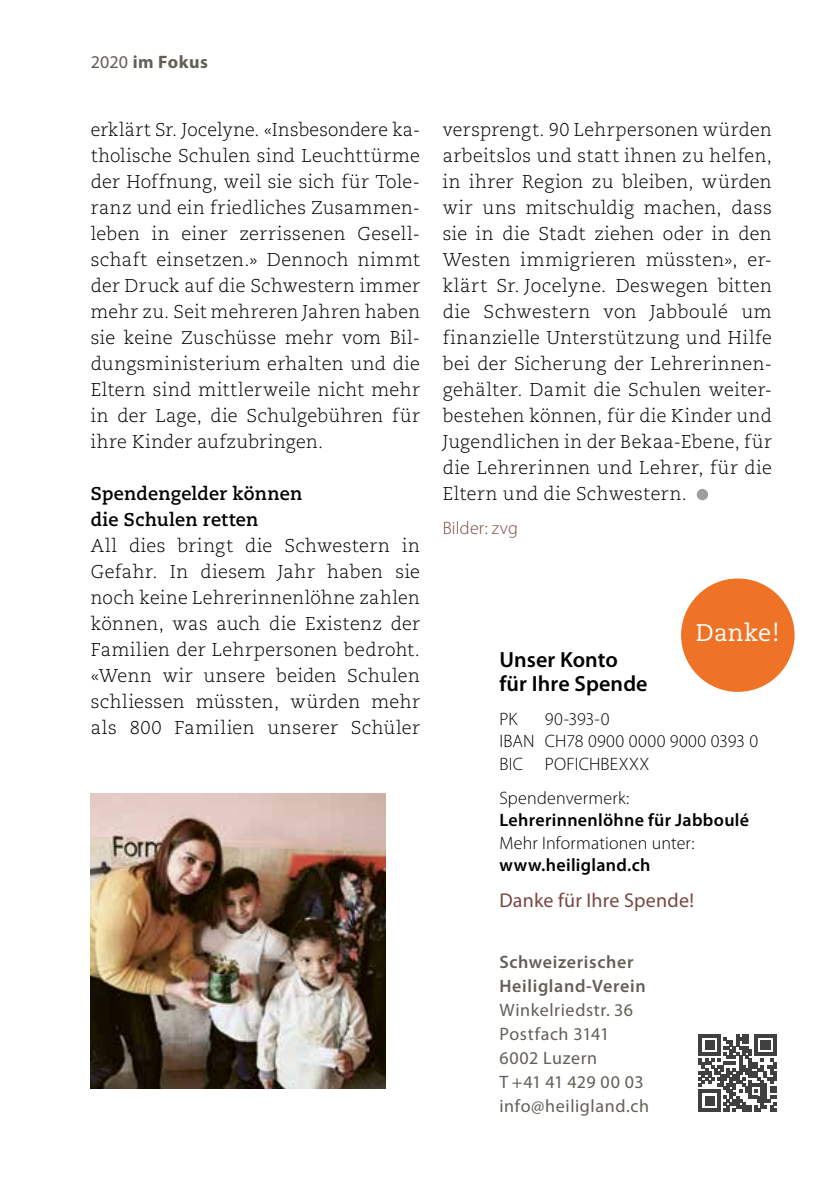
<style>
.page{position:relative;width:840px;height:1191px;background:#fff}
.page>*{position:absolute;margin:0;border:0;box-sizing:border-box;transform-origin:0 0}
.t1{font:24px "Caecilia";letter-spacing:.01em;color:#fff}
.t2{font:600 22px/24px "Myriad Pro";letter-spacing:.005em;color:#000}
.t3{font:20px "Myriad Pro";letter-spacing:.01em;color:#794640}
.t4{font:300 18.4px/26px "Caecilia";letter-spacing:.025em;color:#000;text-align:justify}
.t5{font:700 18.4px/26px "Caecilia";letter-spacing:.015em;color:#000}
.t6{font:300 18px/22.4px "Myriad Pro";letter-spacing:.01em;color:#000}
.t7{font:18px/24px "Myriad Pro";letter-spacing:.03em;color:#625f57}
.t8{font:600 18px "Myriad Pro";letter-spacing:.015em;color:#000}
.t9{font:600 18px/24px "Myriad Pro";letter-spacing:.035em;color:#625f57}
.t10{font:700 18px "Myriad Pro";letter-spacing:.03em;color:#625f57}
.t11{font:300 18px "Myriad Pro";letter-spacing:.01em;color:#794640}
.s1{font-weight:400}
</style>
<div class="page">
<div style="left:696px;top:489px;width:11px;height:11px;background:#9e9e9b;border-radius:50%"></div>
<img style="left:91px;top:794px;width:295px;height:295px">
<div style="left:680px;top:578px;width:114px;height:114px;background:#ee7326;border-radius:50%"></div>
<svg style="left:698px;top:1034px;width:77px;height:77px"></svg>
<p class="t10" style="left:91px;top:52px;width:119px"><span class="s1">2020</span> im Fokus</p>
<p class="t4" style="left:91px;top:117px;width:330px">erklärt Sr. Jocelyne. «Insbesondere ka&shy;tholische Schulen sind Leuchttürme der Hoffnung, weil sie sich für Tole&shy;ranz und ein friedliches Zusammen&shy;leben in einer zerrissenen Gesell&shy;schaft einsetzen.» Dennoch nimmt der Druck auf die Schwestern immer mehr zu. Seit mehreren Jahren haben sie keine Zuschüsse mehr vom Bil&shy;dungsministerium erhalten und die Eltern sind mittlerweile nicht mehr in der Lage, die Schulgebühren für ihre Kinder aufzubringen.</p>
<p class="t5" style="left:91px;top:481px;width:213px">Spendengelder können die Schulen retten</p>
<p class="t4" style="left:91px;top:533px;width:330px">All dies bringt die Schwestern in Gefahr. In diesem Jahr haben sie noch keine Lehrerinnenlöhne zahlen können, was auch die Existenz der Familien der Lehrpersonen bedroht. «Wenn wir unsere beiden Schulen schliessen müssten, würden mehr als 800 Familien unserer Schüler</p>
<p class="t4" style="left:442px;top:117px;width:330px">versprengt. 90 Lehrpersonen würden arbeitslos und statt ihnen zu helfen, in ihrer Region zu bleiben, würden wir uns mitschuldig machen, dass sie in die Stadt ziehen oder in den Westen immigrieren müssten», er&shy;klärt Sr. Jocelyne. Deswegen bitten die Schwestern von Jabboulé um finanzielle Unterstützung und Hilfe bei der Sicherung der Lehrerinnen&shy;gehälter. Damit die Schulen weiter&shy;bestehen können, für die Kinder und Jugendlichen in der Bekaa-Ebene, für die Lehrerinnen und Lehrer, für die Eltern und die Schwestern.</p>
<p class="t11" style="left:442px;top:518px;width:77px">Bilder: zvg</p>
<h1 class="t1" style="left:695px;top:619px;width:85px">Danke!</h1>
<p class="t2" style="left:499px;top:648px;width:150px">Unser Konto für Ihre Spende</p>
<p class="t6" style="left:499px;top:708px;width:19px">PK</p>
<p class="t6" style="left:499px;top:708px;width:260px;text-indent:45px">90-393-0<br>IBAN CH78 0900 0000 9000 0393 0<br>BIC POFICHBEXXX</p>
<p class="t6" style="left:499px;top:786px;width:131px">Spendenvermerk:</p>
<p class="t8" style="left:499px;top:810px;width:251px">Lehrerinnenlöhne für Jabboulé</p>
<p class="t6" style="left:499px;top:831px;width:196px">Mehr Informationen unter:</p>
<p class="t8" style="left:499px;top:855px;width:152px">www.heiligland.ch</p>
<p class="t3" style="left:499px;top:889px;width:196px">Danke für Ihre Spende!</p>
<p class="t9" style="left:499px;top:949px;width:148px">Schweizerischer<br>Heiligland-Verein</p>
<p class="t7" style="left:499px;top:997px;width:151px">Winkelriedstr. 36<br>Postfach 3141<br>6002 Luzern<br>T +41 41 429 00 03 info@heiligland.ch</p>
</div>
